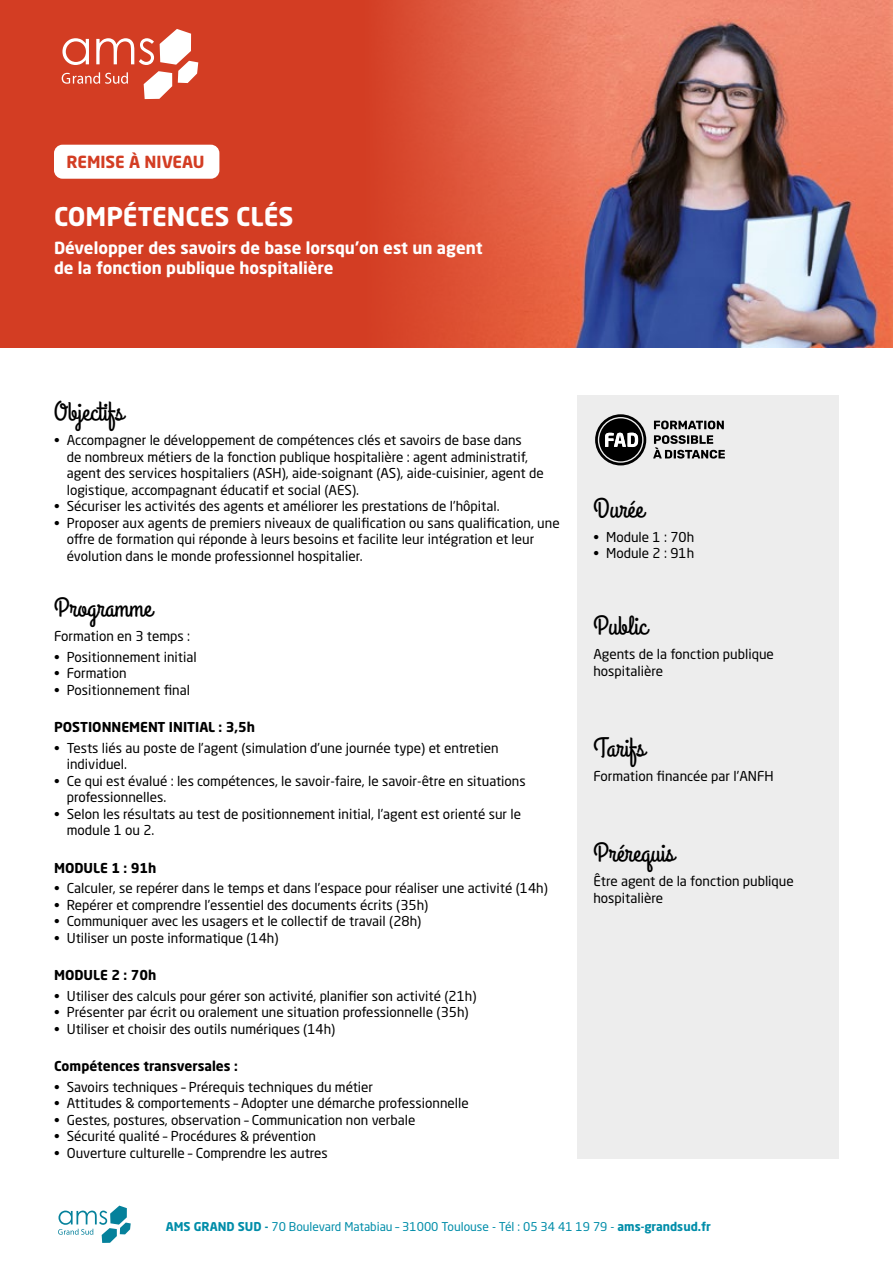
<style>
.page{position:relative;width:893px;height:1263px;background:#fff}
.page>*{position:absolute;margin:0;border:0;box-sizing:border-box;transform-origin:0 0}
.t1{font:27px "Grand Hotel";color:#000}
.t2{font:700 25.5px "Neo Sans W1 G";color:#fff}
.t3{font:700 16.5px/19.8px "Neo Sans W1 G";color:#fff}
.t4{font:700 16.5px "Neo Sans W1 G";color:#d33d23}
.t5{font:13.5px/16.5px "Neo Sans W1 G";color:#000}
.t6{font:700 13.5px "Neo Sans W1 G";color:#000}
.t7{font:12px "Neo Sans W1 G";color:#008da9}
.s1{font-weight:700}
</style>
<div class="page">
<svg style="left:58px;top:1205px;width:73px;height:38px"></svg>
<div style="left:0;top:0;width:893px;height:348px;background:#d33d23"></div>
<img style="left:393px;top:0;width:500px;height:348px">
<div style="left:54px;top:145px;width:165px;height:34px;background:#fff;border-radius:9px"></div>
<svg style="left:62px;top:29px;width:136px;height:70px"></svg>
<div style="left:577px;top:395px;width:262px;height:764px;background:#ededed"></div>
<svg style="left:654px;top:421px;width:70px;height:8px"></svg>
<svg style="left:653px;top:435px;width:72px;height:24px"></svg>
<svg style="left:595px;top:414px;width:51px;height:51px"></svg>
<p class="t4" style="left:67px;top:151px;width:139px">REMISE À NIVEAU</p>
<h2 class="t2" style="left:54px;top:200px;width:241px">COMPÉTENCES CLÉS</h2>
<p class="t3" style="left:54px;top:238px;width:430px">Développer des savoirs de base lorsqu’on est un agent de la fonction publique hospitalière</p>
<h1 class="t1" style="left:54px;top:395px;width:71px">Objectifs</h1>
<p class="t5" style="left:67px;top:432px;width:478px;text-indent:-13px">• Accompagner le développement de compétences clés et savoirs de base dans<br>de nombreux métiers de la fonction publique hospitalière : agent administratif, agent des services hospitaliers (ASH), aide-soignant (AS), aide-cuisinier, agent de logistique, accompagnant éducatif et social (AES).</p>
<p class="t5" style="left:54px;top:498px;width:447px">• Sécuriser les activités des agents et améliorer les prestations de l’hôpital.</p>
<p class="t5" style="left:67px;top:514px;width:494px;text-indent:-13px">• Proposer aux agents de premiers niveaux de qualification ou sans qualification, une offre de formation qui réponde à leurs besoins et facilite leur intégration et leur évolution dans le monde professionnel hospitalier.</p>
<h1 class="t1" style="left:54px;top:591px;width:100px">Programme</h1>
<p class="t5" style="left:54px;top:628px;width:138px">Formation en 3 temps :</p>
<p class="t5" style="left:54px;top:648px;width:144px">• Positionnement initial</p>
<p class="t5" style="left:54px;top:665px;width:74px">• Formation</p>
<p class="t5" style="left:54px;top:681px;width:137px">• Positionnement final</p>
<p class="t6" style="left:54px;top:718px;width:203px">POSTIONNEMENT INITIAL : 3,5h</p>
<p class="t5" style="left:67px;top:739px;width:433px;text-indent:-13px">• Tests liés au poste de l’agent (simulation d’une journée type) et entretien individuel.</p>
<p class="t5" style="left:67px;top:772px;width:460px;text-indent:-13px">• Ce qui est évalué : les compétences, le savoir-faire, le savoir-être en situations professionnelles.</p>
<p class="t5" style="left:67px;top:805px;width:456px;text-indent:-13px">• Selon les résultats au test de positionnement initial, l’agent est orienté sur le module 1 ou 2.</p>
<p class="t6" style="left:54px;top:859px;width:104px">MODULE 1 : 91h</p>
<p class="t5" style="left:54px;top:880px;width:495px">• Calculer, se repérer dans le temps et dans l’espace pour réaliser une activité (14h)</p>
<p class="t5" style="left:54px;top:896px;width:376px">• Repérer et comprendre l’essentiel des documents écrits (35h)</p>
<p class="t5" style="left:54px;top:913px;width:369px">• Communiquer avec les usagers et le collectif de travail (28h)</p>
<p class="t5" style="left:54px;top:929px;width:226px">• Utiliser un poste informatique (14h)</p>
<p class="t6" style="left:54px;top:966px;width:104px">MODULE 2 : 70h</p>
<p class="t5" style="left:54px;top:987px;width:424px">• Utiliser des calculs pour gérer son activité, planifier son activité (21h)</p>
<p class="t5" style="left:54px;top:1004px;width:416px">• Présenter par écrit ou oralement une situation professionnelle (35h)</p>
<p class="t5" style="left:54px;top:1020px;width:283px">• Utiliser et choisir des outils numériques (14h)</p>
<p class="t6" style="left:54px;top:1057px;width:185px">Compétences transversales :</p>
<p class="t5" style="left:54px;top:1078px;width:321px">• Savoirs techniques – Prérequis techniques du métier</p>
<p class="t5" style="left:54px;top:1095px;width:416px">• Attitudes &amp; comportements – Adopter une démarche professionnelle</p>
<p class="t5" style="left:54px;top:1111px;width:363px">• Gestes, postures, observation – Communication non verbale</p>
<p class="t5" style="left:54px;top:1128px;width:264px">• Sécurité qualité – Procédures &amp; prévention</p>
<p class="t5" style="left:54px;top:1144px;width:275px">• Ouverture culturelle – Comprendre les autres</p>
<h1 class="t1" style="left:593px;top:491px;width:52px">Durée</h1>
<p class="t5" style="left:593px;top:528px;width:102px">• Module 1 : 70h</p>
<p class="t5" style="left:593px;top:545px;width:102px">• Module 2 : 91h</p>
<h1 class="t1" style="left:593px;top:609px;width:55px">Public</h1>
<p class="t5" style="left:593px;top:646px;width:182px">Agents de la fonction publique hospitalière</p>
<h1 class="t1" style="left:593px;top:730px;width:53px">Tarifs</h1>
<p class="t5" style="left:593px;top:768px;width:182px">Formation financée par l’ANFH</p>
<h1 class="t1" style="left:593px;top:836px;width:83px">Prérequis</h1>
<p class="t5" style="left:593px;top:873px;width:202px">Être agent de la fonction publique hospitalière</p>
<p class="t7" style="left:166px;top:1219px;width:547px"><span class="s1">AMS GRAND SUD -</span> 70 Boulevard Matabiau – 31000 Toulouse - Tél : 05 34 41 19 79 - <span class="s1">ams-grandsud.fr</span></p>
</div>
